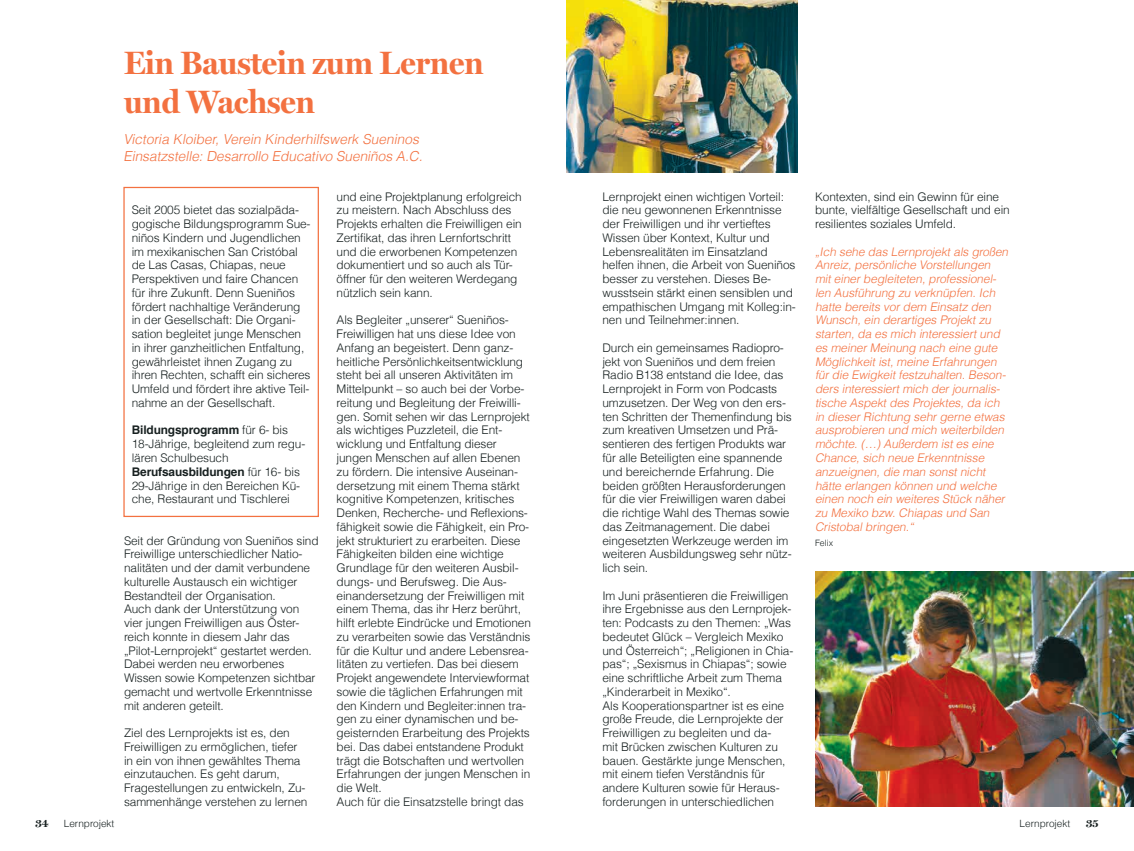
<style>
.page{position:relative;width:1134px;height:851px;background:#fff}
.page>*{position:absolute;margin:0;border:0;box-sizing:border-box;transform-origin:0 0}
.t1{font:700 32.5px/39px "Miller Display";color:#f37140}
.Untertitel_Schief_11{font:italic 300 13.75px "Helveticafor Caritas";color:#f37140}
.Fließtext{font:300 11.88px/13.8px "Helveticafor Caritas";letter-spacing:-.01em;color:#172020}
.Fließtext-2{font:italic 300 11.88px/13.8px "Helveticafor Caritas";color:#f37140}
.t2{font:700 11.25px "Miller Display";color:#172020}
.t3{font:300 10px "Helveticafor Caritas";color:#172020}
.t4{font:300 8.75px "Helveticafor Caritas";color:#172020}
.s1{font-weight:700}
</style>
<div class="page">
<div style="left:123px;top:187px;width:196px;height:330px;border:1px solid #f37140"></div>
<img style="left:815px;top:571px;width:319px;height:235px">
<img style="left:567px;top:0;width:230px;height:173px">
<p class="t1" style="left:124px;top:43px;width:361px">Ein Baustein zum Lernen und Wachsen</p>
<p class="Untertitel_Schief_11" style="left:123px;top:131px;width:300px">Victoria Kloiber, Verein Kinderhilfswerk Sueninos</p>
<p class="Untertitel_Schief_11" style="left:123px;top:147px;width:304px">Einsatzstelle:Desarrollo Educativo Sueniños A.C.</p>
<p class="Fließtext" style="left:132px;top:203px;width:180px">Seit 2005 bietet das sozialpäda&shy;gogische Bildungsprogramm Sue&shy;niños Kindern und Jugendlichen im mexikanischen San Cristóbal de Las Casas, Chiapas, neue<br>Perspektiven und faire Chancen für ihre Zukunft. Denn Sueniños fördert nachhaltige Veränderung in der Gesellschaft: Die Organi&shy;sation begleitet junge Menschen in ihrer ganzheitlichen Entfaltung, gewährleistet ihnen Zugang zu ihren Rechten, schafft ein sicheres<br>Umfeld und fördert ihre aktive Teil&shy;nahme an der Gesellschaft.</p>
<p class="Fließtext" style="left:132px;top:423px;width:175px"><span class="s1">Bildungsprogramm</span> für 6- bis<br>18-Jährige, begleitend zum regu&shy;lären Schulbesuch</p>
<p class="Fließtext" style="left:132px;top:464px;width:170px;text-align:justify"><span class="s1">Berufsausbildungen</span> für 16- bis 29-Jährige in den Bereichen Kü&shy;che, Restaurant und Tischlerei</p>
<p class="Fließtext" style="left:124px;top:533px;width:196px">Seit der Gründung von Sueniños sind Freiwillige unterschiedlicher Natio&shy;nalitäten und der damit verbundene kulturelle Austausch ein wichtiger Bestandteil der Organisation.</p>
<p class="Fließtext" style="left:124px;top:602px;width:193px">Auch dank der Unterstützung von vier jungen Freiwilligen aus Öster&shy;reich konnte in diesem Jahr das „Pilot-Lernprojekt“ gestartet werden.<br>Dabei werden neu erworbenes<br>Wissen sowie Kompetenzen sichtbar gemacht und wertvolle Erkenntnisse mit anderen geteilt.</p>
<p class="Fließtext" style="left:124px;top:725px;width:185px">Ziel des Lernprojekts ist es, den Freiwilligen zu ermöglichen, tiefer in ein von ihnen gewähltes Thema einzutauchen. Es geht darum, Fragestellungen zu entwickeln, Zu&shy;sammenhänge verstehen zu lernen</p>
<p class="Fließtext" style="left:337px;top:189px;width:187px">und eine Projektplanung erfolgreich zu meistern. Nach Abschluss des Projekts erhalten die Freiwilligen ein Zertifikat, das ihren Lernfortschritt und die erworbenen Kompetenzen dokumentiert und so auch als Tür&shy;öffner für den weiteren Werdegang nützlich sein kann.</p>
<p class="Fließtext" style="left:337px;top:313px;width:196px">Als Begleiter „unserer“ Sueniños-Freiwilligen hat uns diese Idee von Anfang an begeistert. Denn ganz&shy;heitliche Persönlichkeitsentwicklung steht bei all unseren Aktivitäten im Mittelpunkt – so auch bei der Vorbe&shy;reitung und Begleitung der Freiwilli&shy;gen. Somit sehen wir das Lernprojekt als wichtiges Puzzleteil, die Ent&shy;wicklung und Entfaltung dieser jungen Menschen auf allen Ebenen zu fördern. Die intensive Auseinan&shy;dersetzung mit einem Thema stärkt kognitive Kompetenzen, kritisches Denken, Recherche- und Reflexions&shy;fähigkeit sowie die Fähigkeit, ein Pro&shy;jekt strukturiert zu erarbeiten. Diese Fähigkeiten bilden eine wichtige Grundlage für den weiteren Ausbil&shy;dungs- und Berufsweg. Die Aus&shy;einandersetzung der Freiwilligen mit einem Thema, das ihr Herz berührt, hilft erlebte Eindrücke und Emotionen zu verarbeiten sowie das Verständnis für die Kultur und andere Lebensrea&shy;litäten zu vertiefen. Das bei diesem Projekt angewendete Interviewformat sowie die täglichen Erfahrungen mit den Kindern und Begleiter:innen tra&shy;gen zu einer dynamischen und be&shy;geisternden Erarbeitung des Projekts bei. Das dabei entstandene Produkt trägt die Botschaften und wertvollen Erfahrungen der jungen Menschen in die Welt.</p>
<p class="Fließtext" style="left:337px;top:794px;width:189px">Auch für die Einsatzstelle bringt das</p>
<p class="Fließtext" style="left:602px;top:189px;width:195px">Lernprojekt einen wichtigen Vorteil: die neu gewonnenen Erkenntnisse der Freiwilligen und ihr vertieftes Wissen über Kontext, Kultur und Lebensrealitäten im Einsatzland helfen ihnen, die Arbeit von Sueniños besser zu verstehen. Dieses Be&shy;wusstsein stärkt einen sensiblen und empathischen Umgang mit Kolleg:in&shy;nen und Teilnehmer:innen.</p>
<p class="Fließtext" style="left:602px;top:340px;width:191px">Durch ein gemeinsames Radiopro&shy;jekt von Sueniños und dem freien<br>Radio B138 entstand die Idee, das<br>Lernprojekt in Form von Podcasts umzusetzen. Der Weg von den ers&shy;ten Schritten der Themenfindung bis zum kreativen Umsetzen und Prä&shy;sentieren des fertigen Produkts war für alle Beteiligten eine spannende und bereichernde Erfahrung. Die beiden größten Herausforderungen für die vier Freiwilligen waren dabei die richtige Wahl des Themas sowie das Zeitmanagement. Die dabei eingesetzten Werkzeuge werden im weiteren Ausbildungsweg sehr nütz&shy;lich sein.</p>
<p class="Fließtext" style="left:602px;top:588px;width:192px">Im Juni präsentieren die Freiwilligen ihre Ergebnisse aus den Lernprojek&shy;ten: Podcasts zu den Themen: „Was bedeutet Glück – Vergleich Mexiko und Österreich“; „Religionen in Chia&shy;pas“; „Sexismus in Chiapas“; sowie eine schriftliche Arbeit zum Thema „Kinderarbeit in Mexiko“.</p>
<p class="Fließtext" style="left:602px;top:698px;width:185px">Als Kooperationspartner ist es eine große Freude, die Lernprojekte der Freiwilligen zu begleiten und da&shy;mit Brücken zwischen Kulturen zu bauen. Gestärkte junge Menschen, mit einem tiefen Verständnis für andere Kulturen sowie für Heraus&shy;forderungen in unterschiedlichen</p>
<p class="Fließtext" style="left:815px;top:189px;width:196px">Kontexten, sind ein Gewinn für eine bunte, vielfältige Gesellschaft und ein resilientes soziales Umfeld.</p>
<p class="Fließtext-2" style="left:815px;top:244px;width:197px">„Ich sehe das Lernprojektals großen Anreiz,persönliche Vorstellungen miteinerbegleiteten,professionel&shy;len Ausführung zu verknüpfen.Ich hatte bereits vordem Einsatz den Wunsch,ein derartiges Projektzu starten,da es mich interessiertund es meinerMeinung nach eine gute Möglichkeitist,meine Erfahrungen fürdie Ewigkeitfestzuhalten.Beson&shy;ders interessiertmich derjournalis&shy;tische Aspektdes Projektes,da ich in dieserRichtung sehrgerne etwas ausprobieren und mich weiterbilden möchte.(…)Außerdem istes eine Chance,sich neue Erkenntnisse anzueignen,die man sonstnicht hätte erlangen können und welche einen noch ein weiteres Stück näher zu Mexiko bzw.Chiapas und San Cristobalbringen.“</p>
<p class="t4" style="left:815px;top:537px;width:19px">Felix</p>
<p class="t2" style="left:35px;top:815px;width:14px">34</p>
<p class="t3" style="left:64px;top:816px;width:52px">Lernprojekt</p>
<p class="t3" style="left:1020px;top:816px;width:52px">Lernprojekt</p>
<p class="t2" style="left:1086px;top:815px;width:14px">35</p>
</div>
